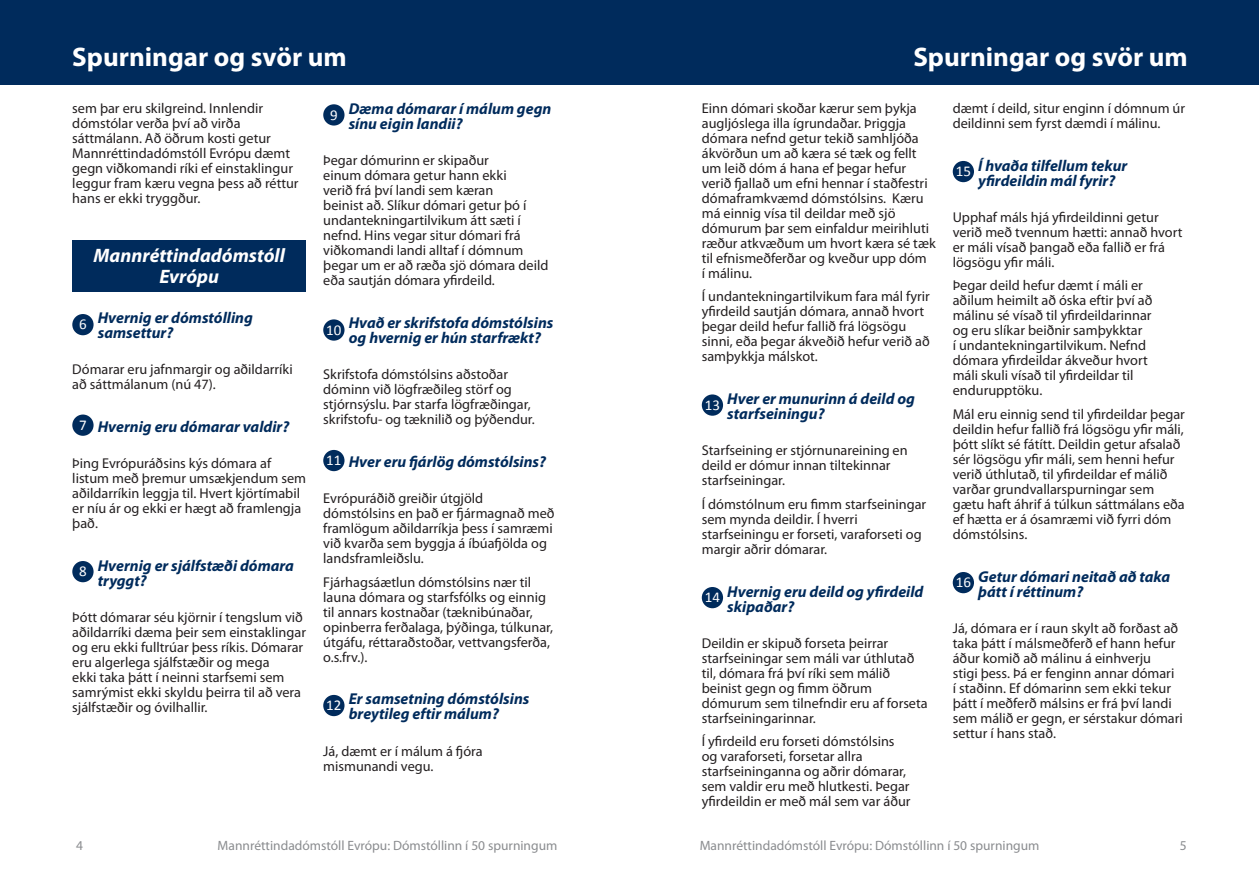
<style>
.page{position:relative;width:1259px;height:893px;background:#fff}
.page>*{position:absolute;margin:0;border:0;box-sizing:border-box;transform-origin:0 0}
.t1{font:700 27px "Myriad Pro";color:#fff}
.t2{font:italic 700 19.5px/21px "Myriad Pro";color:#fff;text-align:center}
.FAQ_-_Question{font:italic 700 15.75px/15px "Myriad Pro";color:#002b5c}
.t3{font:15px "Calibri";color:#fff}
.FAQ_-_Texte{font:14.25px/15px "Myriad Pro";color:#231f20}
.Textes_bas_de_page_g{font:13.5px "Myriad Pro";color:#8a8c8f}
</style>
<div class="page">
<div style="left:0;top:0;width:1259px;height:85px;background:#002b5c"></div>
<div style="left:72px;top:240px;width:234px;height:51px;background:#002b5c"></div>
<div style="left:72px;top:314px;width:22px;height:21px;background:#002b5c;border-radius:50%"></div>
<div style="left:72px;top:415px;width:22px;height:21px;background:#002b5c;border-radius:50%"></div>
<div style="left:72px;top:561px;width:22px;height:21px;background:#002b5c;border-radius:50%"></div>
<div style="left:323px;top:104px;width:21px;height:22px;background:#002b5c;border-radius:50%"></div>
<div style="left:323px;top:319px;width:21px;height:22px;background:#002b5c;border-radius:50%"></div>
<div style="left:323px;top:450px;width:21px;height:21px;background:#002b5c;border-radius:50%"></div>
<div style="left:323px;top:695px;width:21px;height:21px;background:#002b5c;border-radius:50%"></div>
<div style="left:702px;top:394px;width:21px;height:22px;background:#002b5c;border-radius:50%"></div>
<div style="left:702px;top:587px;width:21px;height:21px;background:#002b5c;border-radius:50%"></div>
<div style="left:952px;top:161px;width:22px;height:21px;background:#002b5c;border-radius:50%"></div>
<div style="left:952px;top:572px;width:22px;height:21px;background:#002b5c;border-radius:50%"></div>
<h1 class="t1" style="left:72px;top:39px;width:276px">Spurningar og svör um</h1>
<h1 class="t1" style="left:913px;top:39px;width:276px">Spurningar og svör um</h1>
<p class="FAQ_-_Texte" style="left:72px;top:100px;width:228px">sem þar eru skilgreind. Innlendir dómstólar verða því að virða sáttmálann. Að öðrum kosti getur<br>Mannréttindadómstóll Evrópu dæmt gegn viðkomandi ríki ef einstaklingur leggur fram kæru vegna þess að réttur hans er ekki tryggður.</p>
<p class="t2" style="left:94px;top:244px;width:193px">Mannréttindadómstóll<br>Evrópu</p>
<p class="t3" style="left:79px;top:315px;width:9px">6</p>
<p class="FAQ_-_Question" style="left:98px;top:309px;width:157px">Hvernig er dómstólling samsettur?</p>
<p class="FAQ_-_Texte" style="left:72px;top:361px;width:222px">Dómarar eru jafnmargir og aðildarríki að sáttmálanum (nú 47).</p>
<p class="t3" style="left:79px;top:416px;width:9px">7</p>
<p class="FAQ_-_Question" style="left:98px;top:418px;width:193px">Hvernig eru dómarar valdir?</p>
<p class="FAQ_-_Texte" style="left:72px;top:455px;width:235px">Þing Evrópuráðsins kýs dómara af listum með þremur umsækjendum sem aðildarríkin leggja til. Hvert kjörtímabil er níu ár og ekki er hægt að framlengja það.</p>
<p class="t3" style="left:79px;top:562px;width:9px">8</p>
<p class="FAQ_-_Question" style="left:98px;top:557px;width:198px">Hvernig er sjálfstæði dómara tryggt?</p>
<p class="FAQ_-_Texte" style="left:72px;top:609px;width:235px">Þótt dómarar séu kjörnir í tengslum við aðildarríki dæma þeir sem einstaklingar og eru ekki fulltrúar þess ríkis. Dómarar eru algerlega sjálfstæðir og mega<br>ekki taka þátt í neinni starfsemi sem samrýmist ekki skyldu þeirra til að vera sjálfstæðir og óvilhallir.</p>
<p class="t3" style="left:330px;top:105px;width:9px">9</p>
<p class="FAQ_-_Question" style="left:349px;top:101px;width:204px">Dæma dómarar í málum gegn sínu eigin landii?</p>
<p class="FAQ_-_Texte" style="left:323px;top:153px;width:227px">Þegar dómurinn er skipaður<br>einum dómara getur hann ekki<br>verið frá því landi sem kæran<br>beinist að. Slíkur dómari getur þó í undantekningartilvikum átt sæti í nefnd. Hins vegar situr dómari frá viðkomandi landi alltaf í dómnum þegar um er að ræða sjö dómara deild eða sautján dómara yfirdeild.</p>
<p class="t3" style="left:326px;top:320px;width:17px">10</p>
<p class="FAQ_-_Question" style="left:349px;top:315px;width:206px">Hvað er skrifstofa dómstólsins og hvernig er hún starfrækt?</p>
<p class="FAQ_-_Texte" style="left:323px;top:367px;width:213px">Skrifstofa dómstólsins aðstoðar dóminn við lögfræðileg störf og stjórnsýslu. Þar starfa lögfræðingar, skrifstofu- og tæknilið og þýðendur.</p>
<p class="t3" style="left:326px;top:451px;width:17px">11</p>
<p class="FAQ_-_Question" style="left:349px;top:454px;width:199px">Hver eru fjárlög dómstólsins?</p>
<p class="FAQ_-_Texte" style="left:323px;top:491px;width:233px">Evrópuráðið greiðir útgjöld dómstólsins en það er fjármagnað með framlögum aðildarríkja þess í samræmi við kvarða sem byggja á íbúafjölda og landsframleiðslu.</p>
<p class="FAQ_-_Texte" style="left:323px;top:574px;width:231px">Fjárhagsáætlun dómstólsins nær til launa dómara og starfsfólks og einnig til annars kostnaðar (tæknibúnaðar, opinberra ferðalaga, þýðinga, túlkunar, útgáfu, réttaraðstoðar, vettvangsferða, o.s.frv.).</p>
<p class="t3" style="left:326px;top:696px;width:17px">12</p>
<p class="FAQ_-_Question" style="left:349px;top:691px;width:182px">Er samsetning dómstólsins breytileg eftir málum?</p>
<p class="FAQ_-_Texte" style="left:323px;top:743px;width:161px">Já, dæmt er í málum á fjóra mismunandi vegu.</p>
<p class="FAQ_-_Texte" style="left:702px;top:100px;width:235px">Einn dómari skoðar kærur sem þykja augljóslega illa ígrundaðar. Þriggja dómara nefnd getur tekið samhljóða ákvörðun um að kæra sé tæk og fellt um leið dóm á hana ef þegar hefur verið fjallað um efni hennar í staðfestri dómaframkvæmd dómstólsins. Kæru má einnig vísa til deildar með sjö dómurum þar sem einfaldur meirihluti ræður atkvæðum um hvort kæra sé tæk til efnismeðferðar og kveður upp dóm<br>í málinu.</p>
<p class="FAQ_-_Texte" style="left:702px;top:289px;width:229px">Í undantekningartilvikum fara mál fyrir yfirdeild sautján dómara, annað hvort þegar deild hefur fallið frá lögsögu sinni, eða þegar ákveðið hefur verið að samþykkja málskot.</p>
<p class="t3" style="left:705px;top:395px;width:17px">13</p>
<p class="FAQ_-_Question" style="left:727px;top:391px;width:189px">Hver er munurinn á deild og starfseiningu?</p>
<p class="FAQ_-_Texte" style="left:702px;top:443px;width:207px">Starfseining er stjórnunareining en deild er dómur innan tiltekinnar starfseiningar.</p>
<p class="FAQ_-_Texte" style="left:702px;top:496px;width:226px">Í dómstólnum eru fimm starfseiningar sem mynda deildir. Í hverri starfseiningu er forseti, varaforseti og margir aðrir dómarar.</p>
<p class="t3" style="left:705px;top:588px;width:17px">14</p>
<p class="FAQ_-_Question" style="left:727px;top:583px;width:198px">Hvernig eru deild og yfirdeild skipaðar?</p>
<p class="FAQ_-_Texte" style="left:702px;top:635px;width:227px">Deildin er skipuð forseta þeirrar starfseiningar sem máli var úthlutað til, dómara frá því ríki sem málið beinist gegn og fimm öðrum dómurum sem tilnefndir eru af forseta starfseiningarinnar.</p>
<p class="FAQ_-_Texte" style="left:702px;top:734px;width:210px">Í yfirdeild eru forseti dómstólsins og varaforseti, forsetar allra starfseininganna og aðrir dómarar, sem valdir eru með hlutkesti. Þegar yfirdeildin er með mál sem var áður</p>
<p class="FAQ_-_Texte" style="left:952px;top:100px;width:234px">dæmt í deild, situr enginn í dómnum úr deildinni sem fyrst dæmdi í málinu.</p>
<p class="t3" style="left:955px;top:162px;width:17px">15</p>
<p class="FAQ_-_Question" style="left:978px;top:157px;width:150px">Í hvaða tilfellum tekur yfirdeildin mál fyrir?</p>
<p class="FAQ_-_Texte" style="left:952px;top:209px;width:231px">Upphaf máls hjá yfirdeildinni getur verið með tvennum hætti: annað hvort er máli vísað þangað eða fallið er frá lögsögu yfir máli.</p>
<p class="FAQ_-_Texte" style="left:952px;top:278px;width:201px">Þegar deild hefur dæmt í máli er aðilum heimilt að óska eftir því að málinu sé vísað til yfirdeildarinnar og eru slíkar beiðnir samþykktar<br>í undantekningartilvikum. Nefnd dómara yfirdeildar ákveður hvort máli skuli vísað til yfirdeildar til endurupptöku.</p>
<p class="FAQ_-_Texte" style="left:952px;top:406px;width:234px">Mál eru einnig send til yfirdeildar þegar deildin hefur fallið frá lögsögu yfir máli, þótt slíkt sé fátítt. Deildin getur afsalað sér lögsögu yfir máli, sem henni hefur verið úthlutað, til yfirdeildar ef málið varðar grundvallarspurningar sem gætu haft áhrif á túlkun sáttmálans eða ef hætta er á ósamræmi við fyrri dóm dómstólsins.</p>
<p class="t3" style="left:955px;top:573px;width:17px">16</p>
<p class="FAQ_-_Question" style="left:978px;top:568px;width:193px">Getur dómari neitað að taka þátt í réttinum?</p>
<p class="FAQ_-_Texte" style="left:952px;top:620px;width:231px">Já, dómara er í raun skylt að forðast að taka þátt í málsmeðferð ef hann hefur áður komið að málinu á einhverju<br>stigi þess. Þá er fenginn annar dómari<br>í staðinn. Ef dómarinn sem ekki tekur þátt í meðferð málsins er frá því landi sem málið er gegn, er sérstakur dómari settur í hans stað.</p>
<p class="Textes_bas_de_page_g" style="left:76px;top:837px;width:8px">4</p>
<p class="Textes_bas_de_page_g" style="left:218px;top:837px;width:341px">Mannréttindadómstóll Evrópu: Dómstóllinn í 50 spurningum</p>
<p class="Textes_bas_de_page_g" style="left:699px;top:837px;width:341px">Mannréttindadómstóll Evrópu: Dómstóllinn í 50 spurningum</p>
<p class="Textes_bas_de_page_g" style="left:1179px;top:837px;width:8px">5</p>
</div>
